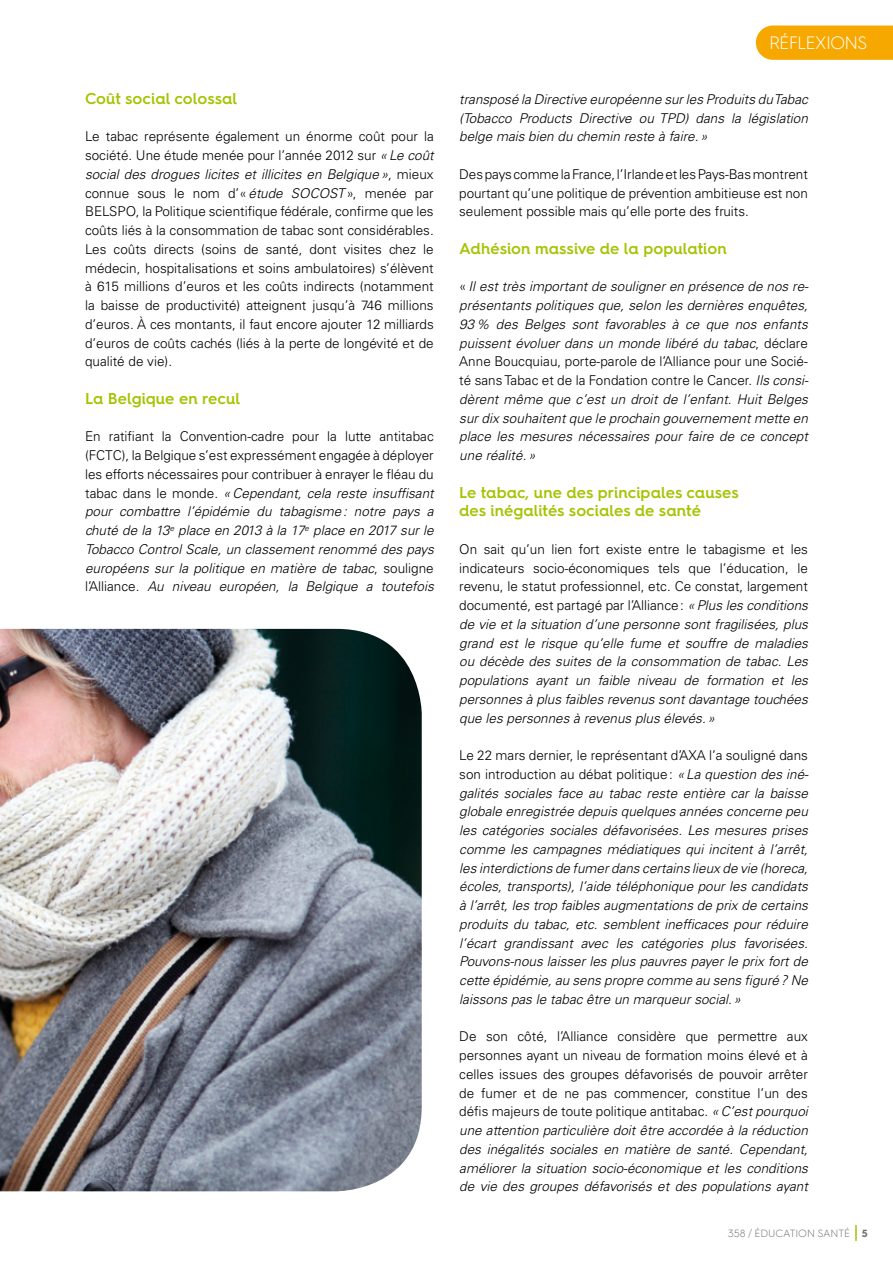
<style>
.page{position:relative;width:893px;height:1263px;background:#fff}
.page>*{position:absolute;margin:0;border:0;box-sizing:border-box;transform-origin:0 0}
.t1{font:300 18px "Hurme Geometric Sans 4";letter-spacing:-.05em;color:#fff}
.t2{font:600 15.75px/18.8px "Hurme Geometric Sans 4";letter-spacing:.005em;color:#a4c400}
.t3{font:italic 300 13.5px/18.8px "Univers LT Std";color:#000;text-align:justify}
.t4{font:300 13.5px/18.8px "Univers LT Std";color:#000;text-align:justify}
.t5{font:300 10.5px "Hurme Geometric Sans 4";letter-spacing:-.01em;color:#707172}
.s1{font-style:italic}
.s2{font-style:normal}
.s3{font-weight:700}
</style>
<div class="page">
<svg style="left:855px;top:1225px;width:2px;height:16px"></svg>
<div style="left:756px;top:26px;width:137px;height:34px;background:#f7a800"></div>
<img style="left:0;top:629px;width:422px;height:562px">
<p class="t2" style="left:85px;top:89px;width:154px">Coût social colossal</p>
<p class="t4" style="left:85px;top:127px;width:350px">Le tabac représente également un énorme coût pour la société. Une étude menée pour l’année 2012 sur <span class="s1">«Le coût social des drogues licites et illicites en Belgique»</span>, mieux connue sous le nom d’«<span class="s1">étude SOCOST</span>», menée par BELSPO, la Politique scientifique fédérale, confirme que les coûts liés à la consommation de tabac sont considérables.<br>Les coûts directs (soins de santé, dont visites chez le médecin, hospitalisations et soins ambulatoires) s’élèvent à 615 millions d’euros et les coûts indirects (notamment la baisse de productivité) atteignent jusqu’à 746 millions d’euros. À ces montants, il faut encore ajouter 12 milliards d’euros de coûts cachés (liés à la perte de longévité et de qualité de vie).</p>
<p class="t2" style="left:85px;top:389px;width:157px">La Belgique en recul</p>
<p class="t3" style="left:85px;top:427px;width:350px"><span class="s2">En ratifiant la Convention-cadre pour la lutte antitabac (FCTC), la Belgique s’est expressément engagée à déployer les efforts nécessaires pour contribuer à enrayer le fléau du tabac dans le monde.</span> «Cependant, cela reste insuffisant pour combattre l’épidémie du tabagisme: notre pays a chuté de la 13<sup>e</sup> place en 2013 à la 17<sup>e</sup> place en 2017 sur le Tobacco Control Scale, un classement renommé des pays européens sur la politique en matière de tabac<span class="s2">, souligne l’Alliance.</span> Au niveau européen, la Belgique a toutefois</p>
<h1 class="t1" style="left:769px;top:30px;width:100px">RÉFLEXIONS</h1>
<p class="t3" style="left:459px;top:90px;width:350px">transposé la Directive européenne sur les Produits du Tabac (Tobacco Products Directive ou TPD) dans la législation belge mais bien du chemin reste à faire.»</p>
<p class="t4" style="left:459px;top:165px;width:350px">Des pays comme la France, l’Irlande et les Pays-Bas montrent pourtant qu’une politique de prévention ambitieuse est non seulement possible mais qu’elle porte des fruits.</p>
<p class="t2" style="left:459px;top:239px;width:269px">Adhésion massive de la population</p>
<p class="t3" style="left:459px;top:277px;width:351px"><span class="s2">«</span>Il est très important de souligner en présence de nos re&shy;présentants politiques que, selon les dernières enquêtes, 93% des Belges sont favorables à ce que nos enfants puissent évoluer dans un monde libéré du tabac<span class="s2">, déclare Anne Boucquiau, porte-parole de l’Alliance pour une Socié&shy;té sans Tabac et de la Fondation contre le Cancer.</span> Ils consi&shy;dèrent même que c’est un droit de l’enfant. Huit Belges sur dix souhaitent que le prochain gouvernement mette en place les mesures nécessaires pour faire de ce concept une réalité.»</p>
<p class="t2" style="left:459px;top:482px;width:281px">Le tabac, une des principales causes des inégalités sociales de santé</p>
<p class="t3" style="left:459px;top:540px;width:350px"><span class="s2">On sait qu’un lien fort existe entre le tabagisme et les indicateurs socio-économiques tels que l’éducation, le revenu, le statut professionnel, etc. Ce constat, largement documenté, est partagé par l’Alliance:</span> «Plus les conditions de vie et la situation d’une personne sont fragilisées, plus grand est le risque qu’elle fume et souffre de maladies ou décède des suites de la consommation de tabac. Les populations ayant un faible niveau de formation et les personnes à plus faibles revenus sont davantage touchées que les personnes à revenus plus élevés.»</p>
<p class="t3" style="left:459px;top:746px;width:351px"><span class="s2">Le 22 mars dernier, le représentant d’AXA l’a souligné dans son introduction au débat politique:</span> «La question des iné&shy;galités sociales face au tabac reste entière car la baisse globale enregistrée depuis quelques années concerne peu les catégories sociales défavorisées. Les mesures prises comme les campagnes médiatiques qui incitent à l’arrêt, les interdictions de fumer dans certains lieux de vie (horeca, écoles, transports), l’aide téléphonique pour les candidats à l’arrêt, les trop faibles augmentations de prix de certains produits du tabac, etc. semblent inefficaces pour réduire l’écart grandissant avec les catégories plus favorisées.<br>Pouvons-nous laisser les plus pauvres payer le prix fort de cette épidémie, au sens propre comme au sens figuré? Ne laissons pas le tabac être un marqueur social.»</p>
<p class="t4" style="left:459px;top:1027px;width:350px">De son côté, l’Alliance considère que permettre aux personnes ayant un niveau de formation moins élevé et à celles issues des groupes défavorisés de pouvoir arrêter de fumer et de ne pas commencer, constitue l’un des défis majeurs de toute politique antitabac. <span class="s1">«C’est pourquoi une attention particulière doit être accordée à la réduction des inégalités sociales en matière de santé. Cependant, améliorer la situation socio-économique et les conditions de vie des groupes défavorisés et des populations ayant</span></p>
<p class="t5" style="left:728px;top:1227px;width:141px">358 / ÉDUCATION SANTÉ <span class="s3">5</span></p>
</div>
